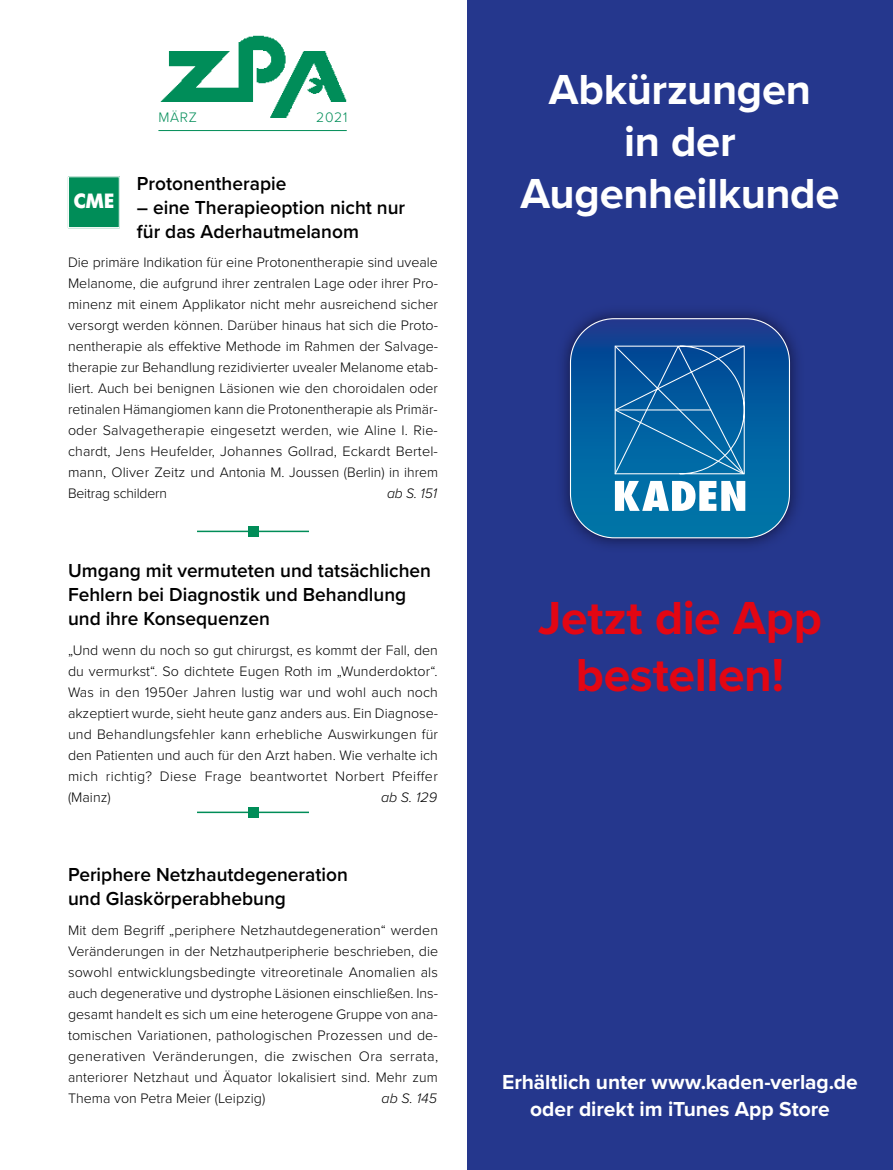
<style>
.page{position:relative;width:893px;height:1170px;background:#fff}
.page>*{position:absolute;margin:0;border:0;box-sizing:border-box;transform-origin:0 0}
.t1{font:700 48px/57.6px "Proxima Nova";letter-spacing:-.005em;color:#e30613;text-align:center}
.t2{font:700 43.5px/52.2px "Proxima Nova";letter-spacing:-.01em;color:#fff;text-align:center}
.t3{font:700 21.75px "Futura SB";color:#fff}
.t4{font:700 21px/27px "Proxima Nova";letter-spacing:-.005em;color:#fff;text-align:center}
.t5{font:600 19.5px/24px "Proxima Nova";color:#000}
.t6{font:300 14.25px/21px "Proxima Nova";letter-spacing:.005em;color:#000;text-align:justify}
.t7{font:italic 300 14.25px "Proxima Nova";color:#000}
.t8{font:300 14.25px "Proxima Nova";letter-spacing:.05em;color:#008d58}
</style>
<div class="page">
<div style="left:467px;top:0;width:426px;height:1169px;background:#25378d"></div>
<img style="left:562px;top:311px;width:236px;height:235px">
<svg style="left:570px;top:319px;width:219px;height:218px"></svg>
<svg style="left:615px;top:345px;width:130px;height:166px;background:#337db2"></svg>
<div style="left:570px;top:318px;width:220px;height:220px;border:1px solid #fff;border-radius:44px"></div>
<hr style="left:197px;top:530px;width:112px;height:2px;background:#008d58">
<div style="left:248px;top:526px;width:10px;height:10px;background:#008d58"></div>
<hr style="left:197px;top:811px;width:112px;height:2px;background:#008d58">
<div style="left:248px;top:807px;width:10px;height:10px;background:#008d58"></div>
<svg style="left:67px;top:176px;width:53px;height:53px;background:#119463"></svg>
<div style="left:68px;top:177px;width:51px;height:51px;border:1px solid #fff"></div>
<img style="left:160px;top:35px;width:187px;height:82px">
<hr style="left:158px;top:130px;width:189px;height:1px;background:#008d58">
<p class="t8" style="left:158px;top:108px;width:40px">MÄRZ</p>
<p class="t8" style="left:316px;top:108px;width:33px">2021</p>
<h3 class="t5" style="left:137px;top:171px;width:151px">Protonentherapie</h3>
<h3 class="t5" style="left:137px;top:195px;width:270px">– eine Therapieoption nicht nur für das Aderhautmelanom</h3>
<p class="t6" style="left:68px;top:252px;width:372px">Die primäre Indikation für eine Protonentherapie sind uveale Melanome, die aufgrund ihrer zentralen Lage oder ihrer Pro&shy;minenz mit einem Applikator nicht mehr ausreichend sicher versorgt werden können. Darüber hinaus hat sich die Proto&shy;nentherapie als effektive Methode im Rahmen der Salvage&shy;therapie zur Behandlung rezidivierter uvealer Melanome etab&shy;liert. Auch bei benignen Läsionen wie den choroidalen oder retinalen Hämangiomen kann die Protonentherapie als Primär&shy;oder Salvagetherapie eingesetzt werden, wie Aline I. Rie&shy;chardt, Jens Heufelder, Johannes Gollrad, Eckardt Bertel&shy;mann, Oliver Zeitz und Antonia M. Joussen (Berlin) in ihrem Beitrag schildern</p>
<h3 class="t3" style="left:73px;top:189px;width:43px">CME</h3>
<p class="t7" style="left:387px;top:485px;width:51px">ab S. 151</p>
<h3 class="t5" style="left:68px;top:559px;width:364px">Umgang mit vermuteten und tatsächlichen<br>Fehlern bei Diagnostik und Behandlung und ihre Konsequenzen</h3>
<p class="t6" style="left:68px;top:639px;width:372px">„Und wenn du noch so gut chirurgst, es kommt der Fall, den du vermurkst“. So dichtete Eugen Roth im „Wunderdoktor“.<br>Was in den 1950er Jahren lustig war und wohl auch noch akzeptiert wurde, sieht heute ganz anders aus. Ein Diagnose&shy;und Behandlungsfehler kann erhebliche Auswirkungen für den Patienten und auch für den Arzt haben. Wie verhalte ich mich richtig? Diese Frage beantwortet Norbert Pfeiffer (Mainz)</p>
<p class="t7" style="left:381px;top:788px;width:58px">ab S. 129</p>
<h3 class="t5" style="left:68px;top:863px;width:281px">Periphere Netzhautdegeneration und Glaskörperabhebung</h3>
<p class="t6" style="left:68px;top:919px;width:372px">Mit dem Begriff „periphere Netzhautdegeneration“ werden Veränderungen in der Netzhautperipherie beschrieben, die sowohl entwicklungsbedingte vitreoretinale Anomalien als auch degenerative und dystrophe Läsionen einschließen. Ins&shy;gesamt handelt es sich um eine heterogene Gruppe von ana&shy;tomischen Variationen, pathologischen Prozessen und de&shy;generativen Veränderungen, die zwischen Ora serrata, anteriorer Netzhaut und Äquator lokalisiert sind. Mehr zum Thema von Petra Meier (Leipzig)</p>
<p class="t7" style="left:382px;top:1089px;width:57px">ab S. 145</p>
<h2 class="t2" style="left:520px;top:65px;width:321px">Abkürzungen<br>in der<br>Augenheilkunde</h2>
<h1 class="t1" style="left:538px;top:590px;width:285px">Jetzt die App bestellen!</h1>
<h3 class="t4" style="left:502px;top:1068px;width:357px">Erhältlich unter www.kaden-verlag.de oder direkt im iTunes App Store</h3>
</div>
